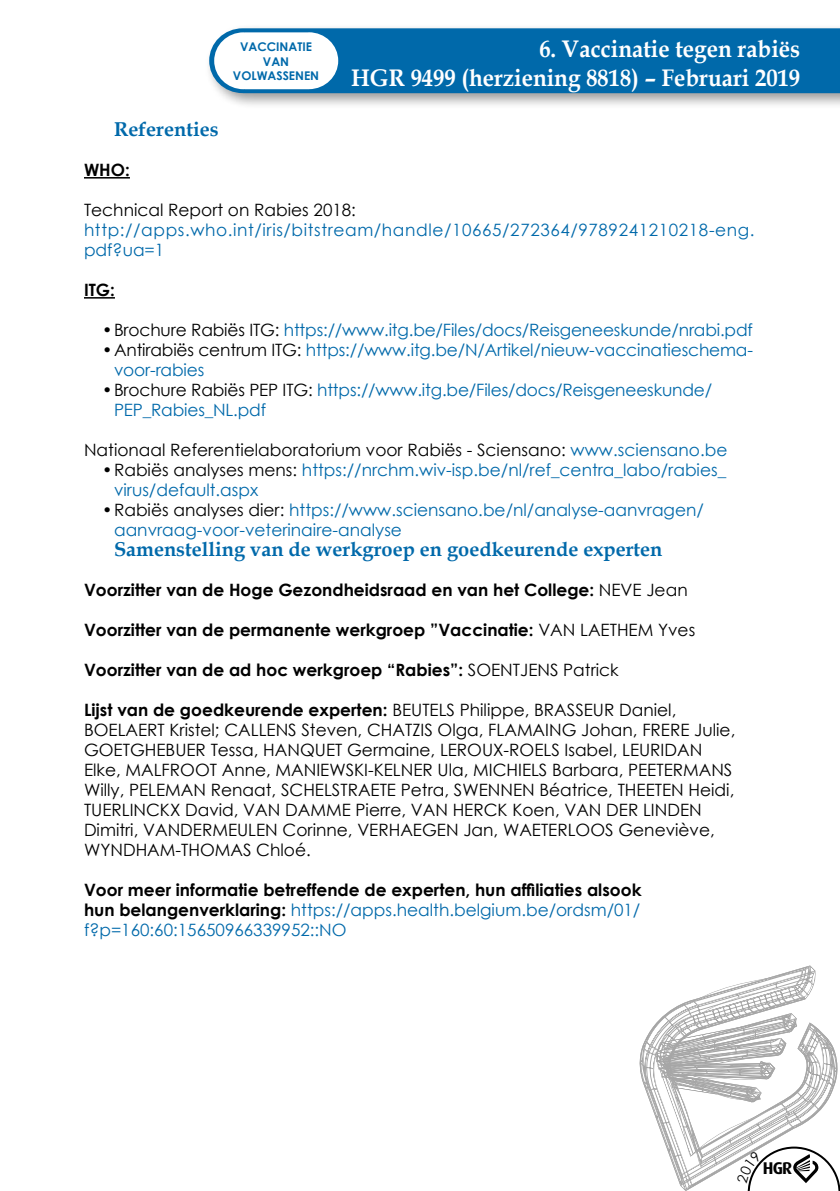
<style>
.page{position:relative;width:840px;height:1191px;background:#fff}
.page>*{position:absolute;margin:0;border:0;box-sizing:border-box;transform-origin:0 0}
.t1{font:700 24px/28.8px "Book Antiqua";color:#fff;text-align:right;scale:.94 1}
.t2{font:700 20px "Book Antiqua";color:#0069aa}
.t3{font:17px/20px "Century Gothic";color:#000}
.t4{font:17px/20px "Century Gothic";color:#0069aa}
.t5{font:700 17px/20px "Century Gothic";color:#000;text-align:justify}
.t6{font:17px/20px "Century Gothic";letter-spacing:.035em;color:#0069aa}
.t7{font:700 17px "Dax";color:#000}
.t8{font:700 12px/14.4px "Century Gothic";color:#0069aa;text-align:center}
.s1{color:#000}
.s2{color:#0069aa}
.s3{font-weight:400}
.s4{font-weight:700}
.s5{font-weight:400;color:#0069aa}
</style>
<div class="page">
<div style="left:204px;top:23px;width:635px;height:87px;background:#000;opacity:.4"></div>
<div style="left:209px;top:28px;width:630px;height:65px;background:#0069aa"></div>
<svg style="left:214px;top:32px;width:124px;height:57px"></svg>
<hr style="left:84px;top:177px;width:46px;height:2px;background:#000">
<hr style="left:84px;top:297px;width:31px;height:2px;background:#000">
<svg style="left:639px;top:965px;width:200px;height:226px"></svg>
<p class="t8" style="left:233px;top:39px;width:88px">VACCINATIE<br>VAN<br>VOLWASSENEN</p>
<h1 class="t1" style="left:351px;top:34px;width:479px">6. Vaccinatie tegen rabiës<br>HGR 9499 (herziening 8818) – Februari 2019</h1>
<p class="t2" style="left:114px;top:116px;width:106px">Referenties</p>
<p class="t5" style="left:84px;top:159px;width:47px">WHO:</p>
<p class="t3" style="left:84px;top:200px;width:273px">Technical Report on Rabies 2018:</p>
<p class="t6" style="left:84px;top:220px;width:671px">http://apps.who.int/iris/bitstream/handle/10665/272364/9789241210218-eng. pdf?ua=1</p>
<p class="t5" style="left:84px;top:279px;width:32px">ITG:</p>
<p class="t4" style="left:102px;top:320px;width:652px"><span class="s1">•Brochure Rabiës ITG:</span> https://www.itg.be/Files/docs/Reisgeneeskunde/nrabi.pdf</p>
<p class="t4" style="left:114px;top:340px;width:640px;text-indent:-12px"><span class="s1">•Antirabiës centrum ITG:</span> https://www.itg.be/N/Artikel/nieuw-vaccinatieschema&shy;voor-rabies</p>
<p class="t4" style="left:114px;top:380px;width:599px;text-indent:-12px"><span class="s1">•Brochure Rabiës PEP ITG:</span> https://www.itg.be/Files/docs/Reisgeneeskunde/<br>PEP_Rabies_NL.pdf</p>
<p class="t3" style="left:84px;top:440px;width:644px">Nationaal Referentielaboratorium voor Rabiës - Sciensano: <span class="s2">www.sciensano.be</span></p>
<p class="t4" style="left:114px;top:460px;width:613px;text-indent:-12px"><span class="s1">•Rabiës analyses mens:</span> https://nrchm.wiv-isp.be/nl/ref_centra_labo/rabies_ virus/default.aspx</p>
<p class="t4" style="left:114px;top:500px;width:591px;text-indent:-12px"><span class="s1">•Rabiës analyses dier:</span> https://www.sciensano.be/nl/analyse-aanvragen/ aanvraag-voor-veterinaire-analyse</p>
<p class="t2" style="left:114px;top:536px;width:549px">Samenstelling van de werkgroep en goedkeurende experten</p>
<p class="t5" style="left:84px;top:579px;width:605px">Voorzitter van de Hoge Gezondheidsraad en van het College: <span class="s3">NEVE Jean</span></p>
<p class="t5" style="left:84px;top:619px;width:612px">Voorzitter van de permanente werkgroep ”Vaccinatie: <span class="s3">VAN LAETHEM Yves</span></p>
<p class="t5" style="left:84px;top:659px;width:536px">Voorzitter van de ad hoc werkgroep “Rabies”: <span class="s3">SOENTJENS Patrick</span></p>
<p class="t3" style="left:84px;top:700px;width:652px"><span class="s4">Lijst van de goedkeurende experten:</span> BEUTELS Philippe, BRASSEUR Daniel, BOELAERT Kristel; CALLENS Steven, CHATZIS Olga, FLAMAING Johan, FRERE Julie, GOETGHEBUER Tessa, HANQUET Germaine, LEROUX-ROELS Isabel, LEURIDAN Elke, MALFROOT Anne, MANIEWSKI-KELNER Ula, MICHIELS Barbara, PEETERMANS Willy, PELEMAN Renaat, SCHELSTRAETE Petra, SWENNEN Béatrice, THEETEN Heidi, TUERLINCKX David, VAN DAMME Pierre, VAN HERCK Koen, VAN DER LINDEN Dimitri, VANDERMEULEN Corinne, VERHAEGEN Jan, WAETERLOOS Geneviève, WYNDHAM-THOMAS Chloé.</p>
<p class="t5" style="left:84px;top:879px;width:558px">Voor meer informatie betreffende de experten, hun affiliaties alsook hun belangenverklaring: <span class="s5">https://apps.health.belgium.be/ordsm/01/ f?p=160:60:15650966339952::NO</span></p>
<p class="t7" style="left:762px;top:1158px;width:31px">HGR</p>
</div>
